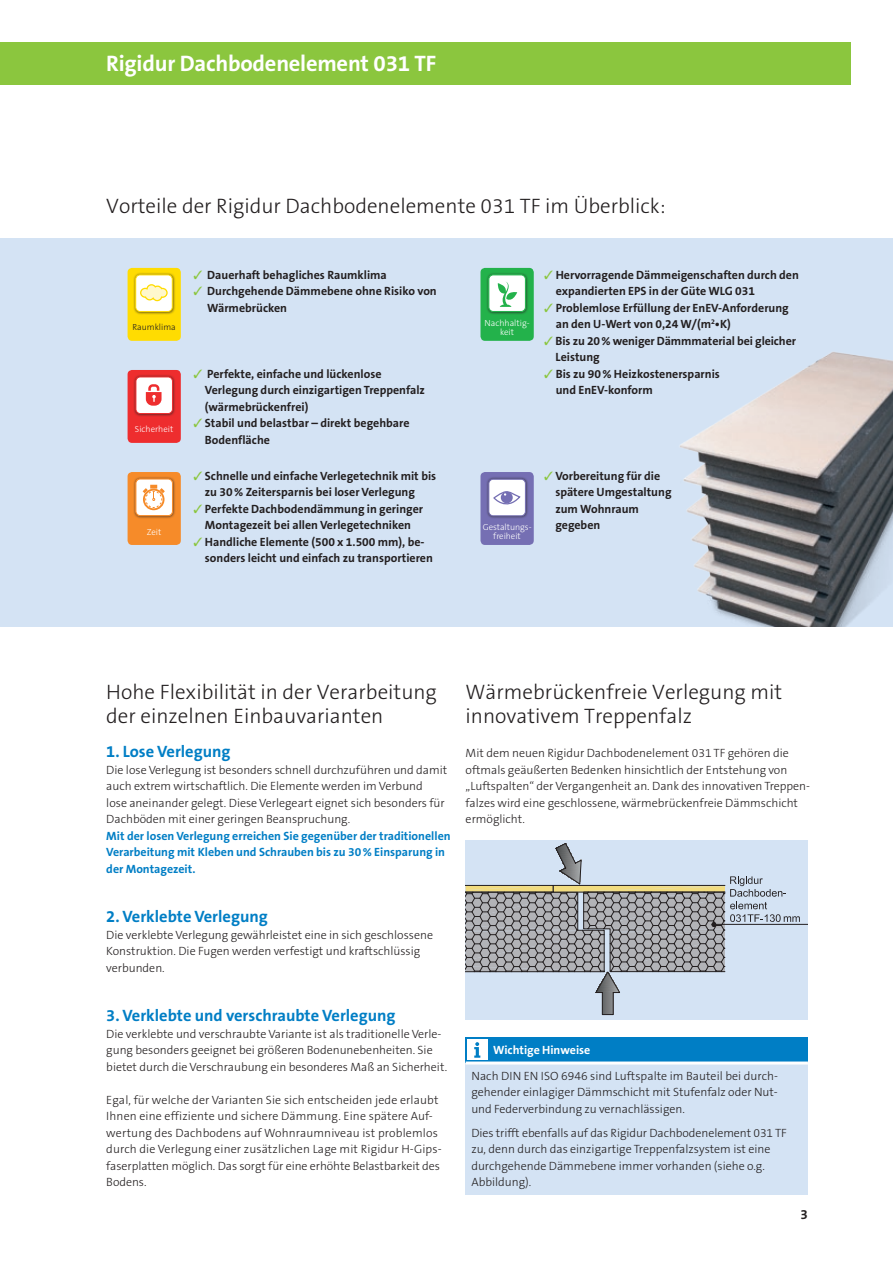
<style>
.page{position:relative;width:893px;height:1263px;background:#fff}
.page>*{position:absolute;margin:0;border:0;box-sizing:border-box;transform-origin:0 0}
.t1{font:700 22.5px "The Sans B7";letter-spacing:-.01em;color:#fff}
.t2{font:300 21px/24px "The Sans B3";color:#231f20}
.t3{font:700 16.5px "The Sans B7";color:#007ec5}
.t4{font:700 13.5px "The Sans B7";color:#231f20}
.t5{font:300 12px/16.5px "The Sans B3";color:#231f20}
.t6{font:700 12px/16.5px "The Sans B7";color:#231f20}
.t7{font:700 12px/16.5px "The Sans B7";color:#007ec5}
.t8{font:700 12px "The Sans B7";color:#fff}
.t9{font:300 8.85px/8.9px "The Sans B3";color:#fff;text-align:center}
.t10{font:300 8.85px "The Sans B3";color:#231f20}
.s1{color:#8bc63e}
</style>
<div class="page">
<div style="left:0;top:43px;width:850px;height:42px;background:#8bc63e"></div>
<div style="left:0;top:238px;width:893px;height:388px;background:#d4e3f4"></div>
<img style="left:680px;top:352px;width:213px;height:274px">
<div style="left:466px;top:840px;width:342px;height:179px;background:#d4e3f4"></div>
<hr style="left:714px;top:924px;width:94px;height:1px;background:#231f20">
<svg style="left:466px;top:843px;width:334px;height:172px"></svg>
<div style="left:466px;top:1038px;width:342px;height:25px;background:#007ec5"></div>
<div style="left:466px;top:1063px;width:342px;height:132px;background:#d4e3f4"></div>
<hr style="left:466px;top:1061px;width:342px;height:3px;background:#fff">
<div style="left:467px;top:1040px;width:21px;height:20px;background:#fff"></div>
<svg style="left:474px;top:1042px;width:6px;height:16px"></svg>
<div style="left:128px;top:268px;width:53px;height:73px;background:#ffdc01;border-radius:5px"></div>
<div style="left:133px;top:272px;width:42px;height:42px;background:#231f20;opacity:.75"></div>
<div style="left:136px;top:275px;width:36px;height:36px;background:#fff;border-radius:4px"></div>
<div style="left:135px;top:275px;width:38px;height:37px;border:1px solid #ffdc01;border-radius:4px"></div>
<svg style="left:140px;top:284px;width:28px;height:18px"></svg>
<div style="left:480px;top:472px;width:54px;height:73px;background:#756fb3;border-radius:5px"></div>
<div style="left:486px;top:476px;width:42px;height:43px;background:#231f20;opacity:.75"></div>
<div style="left:489px;top:479px;width:36px;height:37px;background:#fff;border-radius:4px"></div>
<div style="left:488px;top:479px;width:38px;height:37px;border:1px solid #756fb3;border-radius:4px"></div>
<svg style="left:493px;top:491px;width:28px;height:14px"></svg>
<div style="left:128px;top:370px;width:53px;height:73px;background:#ee2d2e;border-radius:5px"></div>
<div style="left:133px;top:374px;width:42px;height:42px;background:#231f20;opacity:.75"></div>
<div style="left:136px;top:377px;width:36px;height:36px;background:#fff;border-radius:4px"></div>
<div style="left:136px;top:377px;width:37px;height:37px;border:1px solid #ee2d2e;border-radius:4px"></div>
<svg style="left:146px;top:384px;width:16px;height:22px"></svg>
<div style="left:128px;top:472px;width:53px;height:73px;background:#f68b29;border-radius:5px"></div>
<div style="left:133px;top:476px;width:42px;height:42px;background:#231f20;opacity:.75"></div>
<div style="left:136px;top:479px;width:36px;height:37px;background:#fff;border-radius:4px"></div>
<div style="left:136px;top:479px;width:37px;height:37px;border:1px solid #f68b29;border-radius:4px"></div>
<div style="left:143px;top:489px;width:22px;height:21px;border:2px solid #f68b29;border-radius:50%"></div>
<svg style="left:143px;top:485px;width:22px;height:24px"></svg>
<div style="left:480px;top:268px;width:54px;height:73px;background:#23b24b;border-radius:5px"></div>
<div style="left:486px;top:272px;width:42px;height:42px;background:#231f20;opacity:.75"></div>
<div style="left:489px;top:275px;width:36px;height:36px;background:#fff;border-radius:4px"></div>
<div style="left:488px;top:275px;width:38px;height:37px;border:1px solid #23b24b;border-radius:4px"></div>
<svg style="left:498px;top:282px;width:19px;height:25px"></svg>
<h1 class="t1" style="left:106px;top:52px;width:332px">Rigidur Dachbodenelement 031 TF</h1>
<h2 class="t2" style="left:106px;top:195px;width:561px">Vorteile der Rigidur Dachbodenelemente 031 TF im Überblick:</h2>
<p class="t10" style="left:132px;top:323px;width:45px">Raumklima</p>
<p class="t9" style="left:135px;top:425px;width:40px">Sicherheit</p>
<p class="t9" style="left:147px;top:527px;width:16px">Zeit</p>
<p class="t6" style="left:193px;top:267px;width:195px"><span class="s1">✓</span> Dauerhaft behagliches Raumklima</p>
<p class="t6" style="left:207px;top:283px;width:231px;text-indent:-14px"><span class="s1">✓</span> Durchgehende Dämmebene ohne Risiko von<br>Wärmebrücken</p>
<p class="t6" style="left:205px;top:366px;width:222px;text-indent:-11px"><span class="s1">✓</span> Perfekte, einfache und lückenlose<br>Verlegung durch einzigartigen Treppenfalz (wärmebrückenfrei)</p>
<p class="t6" style="left:205px;top:415px;width:206px;text-indent:-11px"><span class="s1">✓</span> Stabil und belastbar – direkt begehbare<br>Bodenfläche</p>
<p class="t6" style="left:205px;top:468px;width:233px;text-indent:-11px"><span class="s1">✓</span> Schnelle und einfache Verlegetechnik mit bis zu 30% Zeitersparnis bei loser Verlegung</p>
<p class="t6" style="left:193px;top:501px;width:231px;text-align:center"><span class="s1">✓</span> Perfekte Dachbodendämmung in geringer<br>Montagezeit bei allen Verlegetechniken</p>
<p class="t6" style="left:205px;top:534px;width:230px;text-indent:-11px"><span class="s1">✓</span> Handliche Elemente (500 x 1.500 mm), be&shy;sonders leicht und einfach zu transportieren</p>
<p class="t9" style="left:485px;top:319px;width:47px">Nachhaltig&shy;keit</p>
<p class="t6" style="left:556px;top:267px;width:245px;text-indent:-11px"><span class="s1">✓</span> Hervorragende Dämmeigenschaften durch den expandierten EPS in der Güte WLG 031</p>
<p class="t6" style="left:556px;top:300px;width:235px;text-indent:-11px"><span class="s1">✓</span> Problemlose Erfüllung der EnEV-Anforderung an den U-Wert von 0,24 W/(m<sup>2</sup>•K)</p>
<p class="t6" style="left:556px;top:333px;width:242px;text-indent:-11px"><span class="s1">✓</span> Bis zu 20% weniger Dämmmaterial bei gleicher<br>Leistung</p>
<p class="t6" style="left:556px;top:366px;width:166px;text-indent:-11px"><span class="s1">✓</span> Bis zu 90% Heizkostenersparnis und EnEV-konform</p>
<p class="t9" style="left:483px;top:523px;width:50px">Gestaltungs&shy;freiheit</p>
<p class="t6" style="left:555px;top:468px;width:118px;text-indent:-11px"><span class="s1">✓</span> Vorbereitung für die spätere Umgestaltung zum Wohnraum gegeben</p>
<h2 class="t2" style="left:106px;top:681px;width:332px">Hohe Flexibilität in der Verarbeitung der einzelnen Einbauvarianten</h2>
<h2 class="t2" style="left:466px;top:681px;width:318px">Wärmebrückenfreie Verlegung mit innovativem Treppenfalz</h2>
<h3 class="t3" style="left:106px;top:743px;width:126px">1. Lose Verlegung</h3>
<p class="t5" style="left:106px;top:762px;width:342px">Die lose Verlegung ist besonders schnell durchzuführen und damit auch extrem wirtschaftlich. Die Elemente werden im Verbund<br>lose aneinander gelegt. Diese Verlegeart eignet sich besonders für Dachböden mit einer geringen Beanspruchung.</p>
<p class="t7" style="left:106px;top:828px;width:346px">Mit der losen Verlegung erreichen Sie gegenüber der traditionellen<br>Verarbeitung mit Kleben und Schrauben bis zu 30% Einsparung in der Montagezeit.</p>
<h3 class="t3" style="left:106px;top:908px;width:163px">2. Verklebte Verlegung</h3>
<p class="t5" style="left:106px;top:927px;width:328px">Die verklebte Verlegung gewährleistet eine in sich geschlossene<br>Konstruktion. Die Fugen werden verfestigt und kraftschlüssig verbunden.</p>
<h3 class="t3" style="left:106px;top:1007px;width:291px">3. Verklebte und verschraubte Verlegung</h3>
<p class="t5" style="left:106px;top:1026px;width:342px">Die verklebte und verschraubte Variante ist als traditionelle Verle&shy;gung besonders geeignet bei größeren Bodenunebenheiten. Sie bietet durch die Verschraubung ein besonderes Maß an Sicherheit.</p>
<p class="t5" style="left:106px;top:1092px;width:336px">Egal, für welche der Varianten Sie sich entscheiden jede erlaubt Ihnen eine effiziente und sichere Dämmung. Eine spätere Auf&shy;wertung des Dachbodens auf Wohnraumniveau ist problemlos durch die Verlegung einer zusätzlichen Lage mit Rigidur H-Gips&shy;faserplatten möglich. Das sorgt für eine erhöhte Belastbarkeit des Bodens.</p>
<p class="t5" style="left:466px;top:745px;width:346px">Mit dem neuen Rigidur Dachbodenelement 031 TF gehören die oftmals geäußerten Bedenken hinsichtlich der Entstehung von „Luftspalten“ der Vergangenheit an. Dank des innovativen Treppen&shy;falzes wird eine geschlossene, wärmebrückenfreie Dämmschicht ermöglicht.</p>
<p class="t8" style="left:493px;top:1043px;width:99px">Wichtige Hinweise</p>
<p class="t5" style="left:471px;top:1068px;width:308px;text-align:justify">Nach DIN EN ISO 6946 sind Luftspalte im Bauteil bei durch&shy;gehender einlagiger Dämmschicht mit Stufenfalz oder Nut&shy;und Federverbindung zu vernachlässigen.</p>
<p class="t5" style="left:471px;top:1125px;width:317px">Dies trifft ebenfalls auf das Rigidur Dachbodenelement 031 TF zu, denn durch das einzigartige Treppenfalzsystem ist eine durchgehende Dämmebene immer vorhanden (siehe o.g.<br>Abbildung).</p>
<p class="t4" style="left:800px;top:1207px;width:9px">3</p>
</div>
